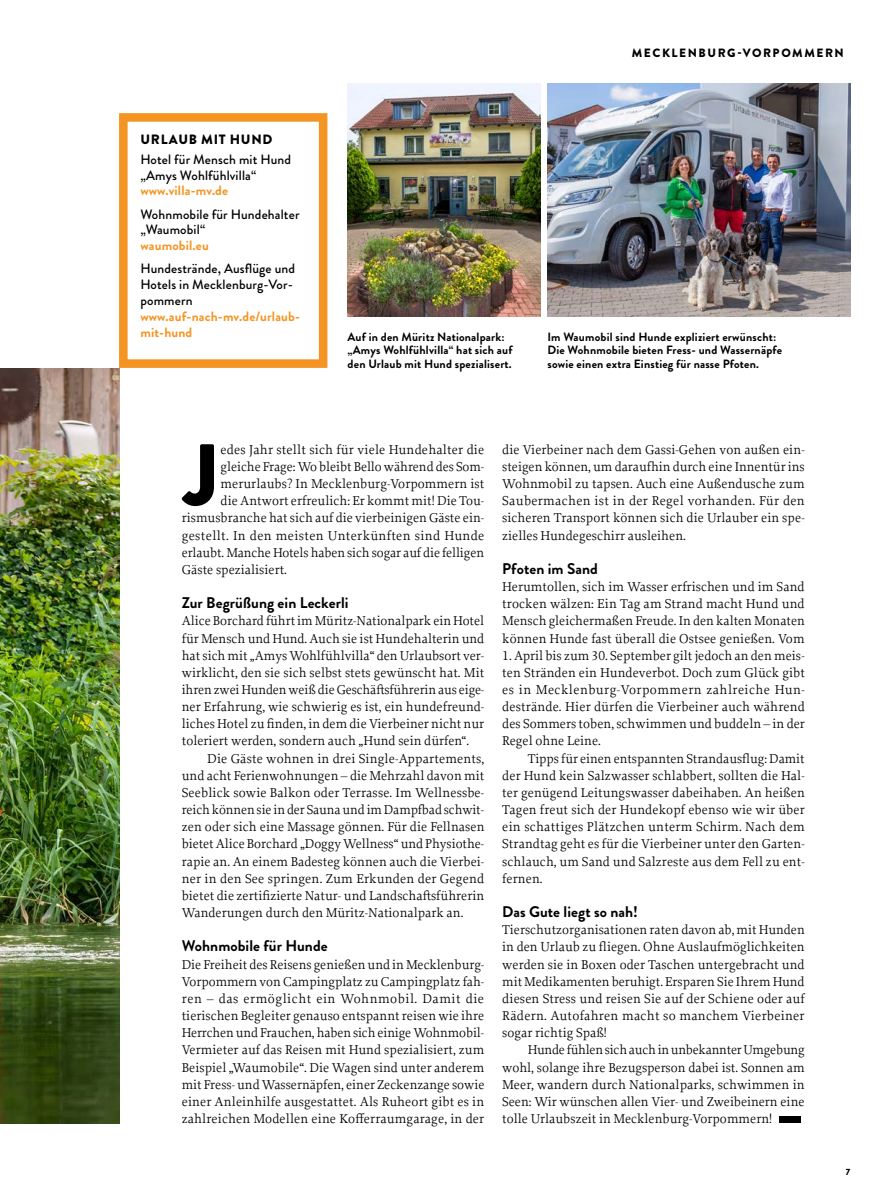
<style>
.page{position:relative;width:893px;height:1191px;background:#fff}
.page>*{position:absolute;margin:0;border:0;box-sizing:border-box;transform-origin:0 0}
.t1{font:900 87px "Brandon Grotesque";color:#000}
.t2{font:700 15.45px "Brandon Grotesque";letter-spacing:.005em;color:#000}
.t3{font:13.5px/17.1px "Proforma";letter-spacing:.005em;color:#000;text-align:justify}
.t4{font:500 13.5px/15.8px "Brandon Grotesque";letter-spacing:.01em;color:#000}
.t5{font:700 13.5px/15.8px "Brandon Grotesque";letter-spacing:.01em;color:#f49523}
.t6{font:13.5px "Proforma";letter-spacing:.025em;color:#000}
.t7{font:900 13.5px "Brandon Grotesque";letter-spacing:.055em;color:#000}
.t8{font:700 12px/13.5px "Brandon Grotesque";letter-spacing:.015em;color:#000}
.t9{font:900 12px "Brandon Grotesque";letter-spacing:.13em;color:#000}
.t10{font:900 9px "Brandon Grotesque";color:#000}
</style>
<div class="page">
<img style="left:0;top:368px;width:119px;height:755px">
<img style="left:547px;top:83px;width:303px;height:233px">
<div style="left:779px;top:1116px;width:21px;height:7px;background:#000"></div>
<div style="left:119px;top:113px;width:208px;height:255px;border:9px solid #f49523"></div>
<img style="left:348px;top:83px;width:193px;height:233px">
<p class="t7" style="left:140px;top:130px;width:134px">URLAUB MIT HUND</p>
<p class="t4" style="left:140px;top:152px;width:152px">Hotel für Mensch mit Hund „Amys Wohlfühlvilla“</p>
<p class="t5" style="left:140px;top:183px;width:89px">www.villa-mv.de</p>
<p class="t4" style="left:140px;top:206px;width:161px">Wohnmobile für Hundehalter „Waumobil“</p>
<p class="t5" style="left:140px;top:238px;width:70px">waumobil.eu</p>
<p class="t4" style="left:140px;top:261px;width:156px">Hundestrände, Ausflüge und<br>Hotels in Mecklenburg-Vor&shy;pommern</p>
<p class="t5" style="left:140px;top:308px;width:161px">www.auf-nach-mv.de/urlaub&shy;mit-hund</p>
<p class="t9" style="left:632px;top:45px;width:214px">MECKLENBURG-VORPOMMERN</p>
<p class="t8" style="left:348px;top:330px;width:166px">Auf in den Müritz Nationalpark: „Amys Wohlfühlvilla“ hat sich auf den Urlaub mit Hund spezialisert.</p>
<p class="t8" style="left:547px;top:330px;width:236px">Im Waumobil sind Hunde expliziert erwünscht:<br>Die Wohnmobile bieten Fress- und Wassernäpfe sowie einen extra Einstieg für nasse Pfoten.</p>
<h1 class="t1" style="left:183px;top:413px;width:38px">J</h1>
<p class="t3" style="left:221px;top:440px;width:265px">edes Jahr stellt sich für viele Hundehalter die</p>
<p class="t3" style="left:221px;top:458px;width:265px">gleiche Frage: Wo bleibt Bello während des Som-</p>
<p class="t3" style="left:221px;top:475px;width:265px">merurlaubs? In Mecklenburg-Vorpommern ist</p>
<p class="t3" style="left:221px;top:492px;width:265px">die Antwort erfreulich: Er kommt mit! Die Tou-</p>
<p class="t3" style="left:182px;top:509px;width:304px">rismusbranche hat sich auf die vierbeinigen Gäste ein-</p>
<p class="t6" style="left:182px;top:527px;width:304px">gestellt. In den meisten Unterkünften sind Hunde</p>
<p class="t3" style="left:182px;top:543px;width:304px">erlaubt. Manche Hotels haben sich sogar auf die felligen</p>
<p class="t3" style="left:182px;top:561px;width:107px">Gäste spezialisiert.</p>
<p class="t2" style="left:182px;top:592px;width:168px">Zur Begrüßung ein Leckerli</p>
<p class="t3" style="left:182px;top:612px;width:304px">Alice Borchard führt im Müritz-Nationalpark ein Hotel für Mensch und Hund. Auch sie ist Hundehalterin und hat sich mit „Amys Wohlfühlvilla“ den Urlaubsort ver&shy;wirklicht, den sie sich selbst stets gewünscht hat. Mit ihren zwei Hunden weiß die Geschäftsführerin aus eige&shy;ner Erfahrung, wie schwierig es ist, ein hundefreund&shy;liches Hotel zu finden, in dem die Vierbeiner nicht nur toleriert werden, sondern auch „Hund sein dürfen“.</p>
<p class="t3" style="left:182px;top:749px;width:304px;text-indent:26px">Die Gäste wohnen in drei Single-Appartements, und acht Ferienwohnungen – die Mehrzahl davon mit Seeblick sowie Balkon oder Terrasse. Im Wellnessbe&shy;reich können sie in der Sauna und im Dampfbad schwit&shy;zen oder sich eine Massage gönnen. Für die Fellnasen bietet Alice Borchard „Doggy Wellness“ und Physiothe&shy;rapie an. An einem Badesteg können auch die Vierbei&shy;ner in den See springen. Zum Erkunden der Gegend bietet die zertifizierte Natur- und Landschaftsführerin Wanderungen durch den Müritz-Nationalpark an.</p>
<p class="t2" style="left:182px;top:935px;width:147px">Wohnmobile für Hunde</p>
<p class="t3" style="left:182px;top:955px;width:304px">Die Freiheit des Reisens genießen und in Mecklenburg-Vorpommern von Campingplatz zu Campingplatz fah&shy;ren – das ermöglicht ein Wohnmobil. Damit die tierischen Begleiter genauso entspannt reisen wie ihre Herrchen und Frauchen, haben sich einige Wohnmobil-Vermieter auf das Reisen mit Hund spezialisiert, zum Beispiel „Waumobile“. Die Wagen sind unter anderem mit Fress- und Wassernäpfen, einer Zeckenzange sowie einer Anleinhilfe ausgestattet. Als Ruheort gibt es in zahlreichen Modellen eine Kofferraumgarage, in der</p>
<p class="t3" style="left:502px;top:440px;width:304px">die Vierbeiner nach dem Gassi-Gehen von außen ein&shy;steigen können, um daraufhin durch eine Innentür ins Wohnmobil zu tapsen. Auch eine Außendusche zum Saubermachen ist in der Regel vorhanden. Für den sicheren Transport können sich die Urlauber ein spe&shy;zielles Hundegeschirr ausleihen.</p>
<p class="t2" style="left:502px;top:558px;width:97px">Pfoten im Sand</p>
<p class="t3" style="left:502px;top:578px;width:304px">Herumtollen, sich im Wasser erfrischen und im Sand trocken wälzen: Ein Tag am Strand macht Hund und Mensch gleichermaßen Freude. In den kalten Monaten können Hunde fast überall die Ostsee genießen. Vom</p>
<p class="t3" style="left:502px;top:646px;width:304px">1. April bis zum 30. September gilt jedoch an den meis&shy;ten Stränden ein Hundeverbot. Doch zum Glück gibt es in Mecklenburg-Vorpommern zahlreiche Hun&shy;destrände. Hier dürfen die Vierbeiner auch während des Sommers toben, schwimmen und buddeln – in der Regel ohne Leine.</p>
<p class="t3" style="left:502px;top:749px;width:304px;text-indent:26px">Tipps für einen entspannten Strandausflug: Damit der Hund kein Salzwasser schlabbert, sollten die Hal&shy;ter genügend Leitungswasser dabeihaben. An heißen Tagen freut sich der Hundekopf ebenso wie wir über ein schattiges Plätzchen unterm Schirm. Nach dem Strandtag geht es für die Vierbeiner unter den Garten&shy;schlauch, um Sand und Salzreste aus dem Fell zu ent&shy;fernen.</p>
<p class="t2" style="left:502px;top:901px;width:137px">Das Gute liegt so nah!</p>
<p class="t3" style="left:502px;top:921px;width:304px">Tierschutzorganisationen raten davon ab, mit Hunden in den Urlaub zu fliegen. Ohne Auslaufmöglichkeiten werden sie in Boxen oder Taschen untergebracht und mit Medikamenten beruhigt. Ersparen Sie Ihrem Hund diesen Stress und reisen Sie auf der Schiene oder auf Rädern. Autofahren macht so manchem Vierbeiner sogar richtig Spaß!</p>
<p class="t3" style="left:502px;top:1041px;width:304px;text-indent:26px">Hunde fühlen sich auch in unbekannter Umgebung wohl, solange ihre Bezugsperson dabei ist. Sonnen am Meer, wandern durch Nationalparks, schwimmen in Seen: Wir wünschen allen Vier- und Zweibeinern eine tolle Urlaubszeit in Mecklenburg-Vorpommern!</p>
<p class="t10" style="left:845px;top:1165px;width:7px">7</p>
</div>
